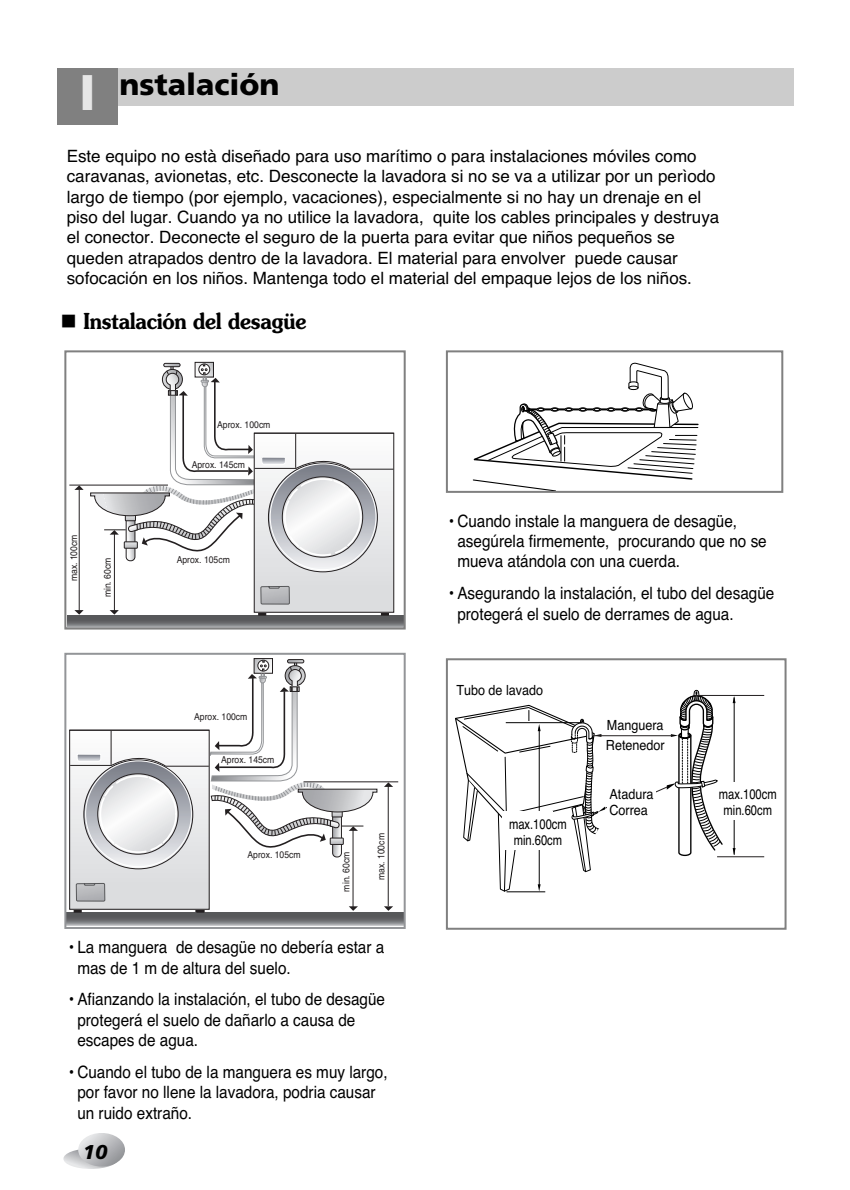
<style>
.page{position:relative;width:850px;height:1190px;background:#fff}
.page>*{position:absolute;margin:0;border:0;box-sizing:border-box;transform-origin:0 0}
.t1{font:900 50px "Frutiger";color:#e6e6e6}
.t2{font:900 30px "Frutiger";color:#000}
.t3{font:600 22px "Souvenir";letter-spacing:-.015em;color:#000;scale:.9 1}
.t4{font:italic 900 20px "Frutiger";color:#000}
.t5{font:17px/20.4px "Helvetica";color:#000}
.t6{font:17px/20.4px "Helvetica";color:#000;scale:.9 1}
.t7{font:16.4px/16px "Helvetica";color:#231f20;scale:.9 1}
.t8{font:14px/20px "Helvetica";color:#000;scale:.9 1}
.t9{font:14px/16px "Helvetica";color:#000;text-align:center;scale:.8 1}
.t10{font:9.6px "Helvetica";color:#231f20;scale:.9 1}
</style>
<div class="page">
<svg style="left:63px;top:1149px;width:55px;height:20px"></svg>
<svg style="left:78px;top:1134px;width:47px;height:33px"></svg>
<hr style="left:66px;top:913px;width:338px;height:1px;background:#57585a">
<img style="left:67px;top:914px;width:336px;height:12px">
<hr style="left:304px;top:782px;width:94px;height:1px;background:#231f20">
<svg style="left:384px;top:782px;width:9px;height:5px"></svg>
<svg style="left:384px;top:906px;width:9px;height:5px"></svg>
<div style="left:254px;top:658px;width:19px;height:15px;border:1px solid #231f20"></div>
<hr style="left:388px;top:786px;width:1px;height:120px;background:#231f20">
<hr style="left:69px;top:730px;width:140px;height:1px;background:#231f20">
<svg style="left:70px;top:659px;width:307px;height:267px"></svg>
<div style="left:99px;top:775px;width:78px;height:78px;border:2px dashed #fff;border-radius:50%"></div>
<div style="left:64px;top:653px;width:342px;height:276px;border:2px solid #939598"></div>
<div style="left:57px;top:68px;width:737px;height:37px;background:#ccc"></div>
<div style="left:57px;top:68px;width:61px;height:57px;background:#808080"></div>
<hr style="left:68px;top:615px;width:336px;height:2px;background:#57585a">
<img style="left:68px;top:617px;width:335px;height:10px">
<hr style="left:69px;top:485px;width:99px;height:1px;background:#231f20">
<svg style="left:74px;top:485px;width:10px;height:5px"></svg>
<svg style="left:74px;top:610px;width:10px;height:5px"></svg>
<hr style="left:79px;top:489px;width:1px;height:122px;background:#231f20">
<svg style="left:90px;top:362px;width:304px;height:265px"></svg>
<div style="left:284px;top:478px;width:78px;height:78px;border:2px dashed #fff;border-radius:50%"></div>
<div style="left:64px;top:350px;width:342px;height:280px;border:2px solid #808080"></div>
<svg style="left:472px;top:362px;width:227px;height:128px"></svg>
<div style="left:446px;top:350px;width:337px;height:143px;border:2px solid #808080"></div>
<hr style="left:734px;top:698px;width:1px;height:156px;background:#000">
<div style="left:711px;top:782px;width:50px;height:38px;background:#fff"></div>
<svg style="left:455px;top:689px;width:269px;height:203px"></svg>
<hr style="left:694px;top:695px;width:70px;height:1px;background:#231f20">
<hr style="left:717px;top:856px;width:47px;height:1px;background:#231f20">
<div style="left:446px;top:658px;width:341px;height:272px;border:2px solid #808080"></div>
<div style="left:607px;top:787px;width:49px;height:34px;background:#fff"></div>
<div style="left:715px;top:786px;width:66px;height:34px;background:#fff"></div>
<div style="left:505px;top:816px;width:66px;height:34px;background:#fff"></div>
<h1 class="t1" style="left:79px;top:72px;width:18px">I</h1>
<h2 class="t2" style="left:120px;top:72px;width:162px">nstalación</h2>
<p class="t5" style="left:67px;top:147px;width:654px">Este equipo no està diseñado para uso marítimo o para instalaciones móviles como caravanas, avionetas, etc. Desconecte la lavadora si no se va a utilizar por un perìodo largo de tiempo (por ejemplo, vacaciones), especialmente si no hay un drenaje en el piso del lugar. Cuando ya no utilice la lavadora, quite los cables principales y destruya el conector. Deconecte el seguro de la puerta para evitar que niños pequeños se queden atrapados dentro de la lavadora. El material para envolver puede causar sofocación en los niños. Mantenga todo el material del empaque lejos de los niños.</p>
<p class="t3" style="left:83px;top:313px;width:249px">Instalación del desagüe</p>
<p class="t10" style="left:217px;top:421px;width:61px">Aprox. 100cm</p>
<p class="t10" style="left:70px;top:581px;width:54px;rotate:-90deg">max. 100cm</p>
<p class="t10" style="left:192px;top:461px;width:61px">Aprox. 145cm</p>
<p class="t10" style="left:104px;top:597px;width:46px;rotate:-90deg">min. 60cm</p>
<p class="t10" style="left:177px;top:556px;width:61px">Aprox. 105cm</p>
<p class="t10" style="left:194px;top:713px;width:61px">Aprox. 100cm</p>
<p class="t10" style="left:221px;top:756px;width:61px">Aprox. 145cm</p>
<p class="t10" style="left:247px;top:851px;width:61px">Aprox. 105cm</p>
<p class="t10" style="left:343px;top:892px;width:46px;rotate:-90deg">min. 60cm</p>
<p class="t10" style="left:378px;top:880px;width:54px;rotate:-90deg">max. 100cm</p>
<p class="t6" style="left:77px;top:939px;width:343px;text-indent:-9px">• La manguera de desagüe no debería estar a mas de 1 m de altura del suelo.</p>
<p class="t6" style="left:77px;top:991px;width:343px;text-indent:-9px">• Afianzando la instalación, el tubo de desagüe protegerá el suelo de dañarlo a causa de escapes de agua.</p>
<p class="t6" style="left:77px;top:1063px;width:346px;text-indent:-9px">• Cuando el tubo de la manguera es muy largo, por favor no llene la lavadora, podria causar un ruido extraño.</p>
<p class="t4" style="left:83px;top:1144px;width:26px">10</p>
<p class="t6" style="left:457px;top:512px;width:345px;text-indent:-9px">• Cuando instale la manguera de desagüe, asegúrela firmemente, procurando que no se mueva atándola con una cuerda.</p>
<p class="t6" style="left:457px;top:585px;width:354px;text-indent:-9px">• Asegurando la instalación, el tubo del desagüe protegerá el suelo de derrames de agua.</p>
<p class="t8" style="left:456px;top:682px;width:98px">Tubo de lavado</p>
<p class="t7" style="left:508px;top:817px;width:65px">60" MAX<br>36" MIN</p>
<p class="t9" style="left:509px;top:817px;width:74px">max.100cm min.60cm</p>
<p class="t8" style="left:606px;top:717px;width:67px">Manguera<br>Retenedor</p>
<p class="t7" style="left:716px;top:787px;width:65px">60" MAX<br>36" MIN</p>
<p class="t8" style="left:609px;top:788px;width:51px;line-height:16px">Atadura<br>Correa</p>
<p class="t9" style="left:719px;top:787px;width:74px">max.100cm min.60cm</p>
</div>
